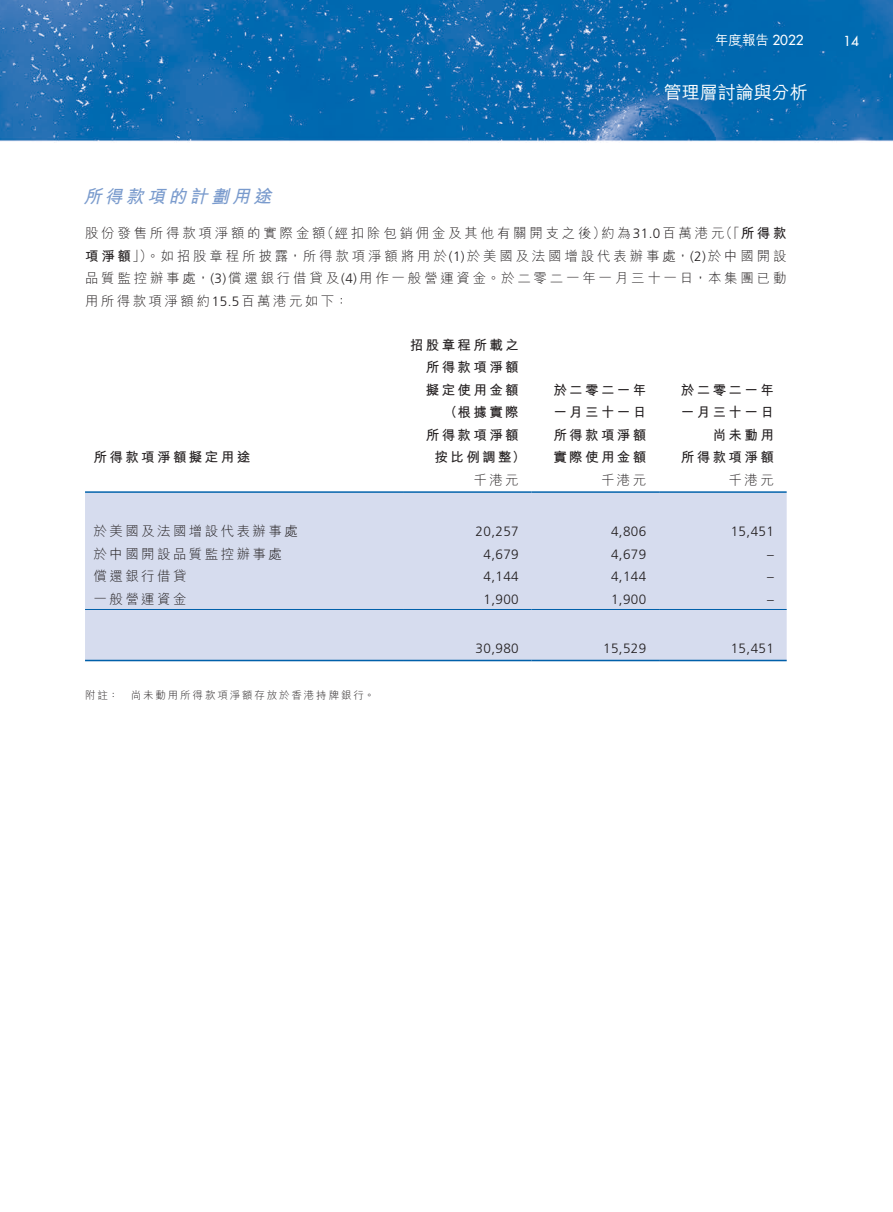
<style>
.page{position:relative;width:893px;height:1212px;background:#fff}
.page>*{position:absolute;margin:0;border:0;box-sizing:border-box;transform-origin:0 0}
._02_Heading_2{font:italic 700 18px "M Hei HK";color:#7a9bcd}
.t1{font:500 18px "M Hei HK";color:#fff}
._00_Body_text{font:300 13.5px/22.5px "M Hei HK";letter-spacing:.205em;color:#231f20;text-align:justify}
._50_Table_Body{font:700 13.5px "M Hei HK";letter-spacing:.18em;color:#231f20}
._50_Table_Body-2{font:300 13.5px "Frutiger LT Std";letter-spacing:.03em;color:#231f20}
._50_Table_Body-3{font:300 13.5px "M Hei HK";letter-spacing:.18em;color:#231f20}
.t2{font:500 13.5px "M Hei HK";color:#fff}
.t3{font:500 13.5px "Futura Std";color:#fff}
._10_Notes_text{font:300 10.5px "M Hei HK";letter-spacing:.18em;color:#231f20}
.s1{font-family:"Futura Std"}
.s2{font-family:"Frutiger LT Std"}
.s3{font-weight:700}
</style>
<div class="page">
<img style="left:0;top:0;width:893px;height:662px">
<div style="left:85px;top:493px;width:702px;height:167px;background:#d6dcee"></div>
<hr style="left:85px;top:491px;width:319px;height:2px;background:#0060aa">
<hr style="left:404px;top:491px;width:127px;height:2px;background:#0060aa">
<hr style="left:531px;top:491px;width:128px;height:2px;background:#0060aa">
<hr style="left:659px;top:491px;width:128px;height:2px;background:#0060aa">
<hr style="left:85px;top:609px;width:319px;height:1px;background:#0060aa">
<hr style="left:404px;top:609px;width:127px;height:1px;background:#0060aa">
<hr style="left:531px;top:609px;width:128px;height:1px;background:#0060aa">
<hr style="left:659px;top:609px;width:128px;height:1px;background:#0060aa">
<hr style="left:85px;top:660px;width:319px;height:1px;background:#0060aa">
<hr style="left:404px;top:660px;width:127px;height:1px;background:#0060aa">
<hr style="left:531px;top:660px;width:128px;height:1px;background:#0060aa">
<hr style="left:659px;top:660px;width:128px;height:1px;background:#0060aa">
<p class="t2" style="left:715px;top:31px;width:90px">年度報告 <span class="s1">2022</span></p>
<p class="t3" style="left:843px;top:33px;width:17px">14</p>
<h1 class="t1" style="left:664px;top:79px;width:145px">管理層討論與分析</h1>
<p class="_02_Heading_2" style="left:83px;top:183px;width:194px">所得款項的計劃用途</p>
<p class="_00_Body_text" style="left:85px;top:222px;width:703px">股份發售所得款項淨額的實際金額（經扣除包銷佣金及其他有關開支之後）約為<span class="s2">31.0</span>百萬港元（「<span class="s3">所得款項淨額</span>」）。如招股章程所披露，所得款項淨額將用於<span class="s2">(1)</span>於美國及法國增設代表辦事處，<span class="s2">(2)</span>於中國開設品質監控辦事處，<span class="s2">(3)</span>償還銀行借貸及<span class="s2">(4)</span>用作一般營運資金。於二零二一年一月三十一日，本集團已動用所得款項淨額約<span class="s2">15.5</span>百萬港元如下：</p>
<p class="_50_Table_Body" style="left:94px;top:447px;width:158px">所得款項淨額擬定用途</p>
<p class="_50_Table_Body" style="left:410px;top:335px;width:110px">招股章程所載之</p>
<p class="_50_Table_Body" style="left:426px;top:357px;width:95px">所得款項淨額</p>
<p class="_50_Table_Body" style="left:426px;top:380px;width:95px">擬定使用金額</p>
<p class="_50_Table_Body" style="left:444px;top:402px;width:77px">（根據實際</p>
<p class="_50_Table_Body" style="left:426px;top:425px;width:95px">所得款項淨額</p>
<p class="_50_Table_Body" style="left:435px;top:447px;width:92px">按比例調整）</p>
<p class="_50_Table_Body" style="left:553px;top:380px;width:95px">於二零二一年</p>
<p class="_50_Table_Body" style="left:553px;top:402px;width:95px">一月三十一日</p>
<p class="_50_Table_Body" style="left:553px;top:425px;width:95px">所得款項淨額</p>
<p class="_50_Table_Body" style="left:553px;top:447px;width:95px">實際使用金額</p>
<p class="_50_Table_Body" style="left:681px;top:380px;width:95px">於二零二一年</p>
<p class="_50_Table_Body" style="left:681px;top:402px;width:95px">一月三十一日</p>
<p class="_50_Table_Body" style="left:713px;top:425px;width:63px">尚未動用</p>
<p class="_50_Table_Body" style="left:681px;top:447px;width:95px">所得款項淨額</p>
<p class="_50_Table_Body-3" style="left:473px;top:473px;width:47px">千港元</p>
<p class="_50_Table_Body-3" style="left:601px;top:473px;width:47px">千港元</p>
<p class="_50_Table_Body-3" style="left:729px;top:473px;width:47px">千港元</p>
<p class="_50_Table_Body-3" style="left:94px;top:524px;width:206px">於美國及法國增設代表辦事處</p>
<p class="_50_Table_Body-2" style="left:476px;top:524px;width:45px">20,257</p>
<p class="_50_Table_Body-2" style="left:611px;top:524px;width:37px">4,806</p>
<p class="_50_Table_Body-2" style="left:731px;top:524px;width:45px">15,451</p>
<p class="_50_Table_Body-3" style="left:94px;top:547px;width:190px">於中國開設品質監控辦事處</p>
<p class="_50_Table_Body-2" style="left:483px;top:546px;width:37px">4,679</p>
<p class="_50_Table_Body-2" style="left:611px;top:546px;width:37px">4,679</p>
<p class="_50_Table_Body-2" style="left:767px;top:546px;width:8px">–</p>
<p class="_50_Table_Body-3" style="left:94px;top:569px;width:95px">償還銀行借貸</p>
<p class="_50_Table_Body-2" style="left:483px;top:569px;width:37px">4,144</p>
<p class="_50_Table_Body-2" style="left:611px;top:569px;width:37px">4,144</p>
<p class="_50_Table_Body-2" style="left:767px;top:569px;width:8px">–</p>
<p class="_50_Table_Body-3" style="left:94px;top:592px;width:95px">一般營運資金</p>
<p class="_50_Table_Body-2" style="left:483px;top:591px;width:37px">1,900</p>
<p class="_50_Table_Body-2" style="left:611px;top:591px;width:37px">1,900</p>
<p class="_50_Table_Body-2" style="left:767px;top:591px;width:8px">–</p>
<p class="_50_Table_Body-2" style="left:476px;top:641px;width:45px">30,980</p>
<p class="_50_Table_Body-2" style="left:603px;top:641px;width:45px">15,529</p>
<p class="_50_Table_Body-2" style="left:731px;top:641px;width:45px">15,451</p>
<p class="_10_Notes_text" style="left:85px;top:690px;width:291px">附註： 尚未動用所得款項淨額存放於香港持牌銀行。</p>
</div>
